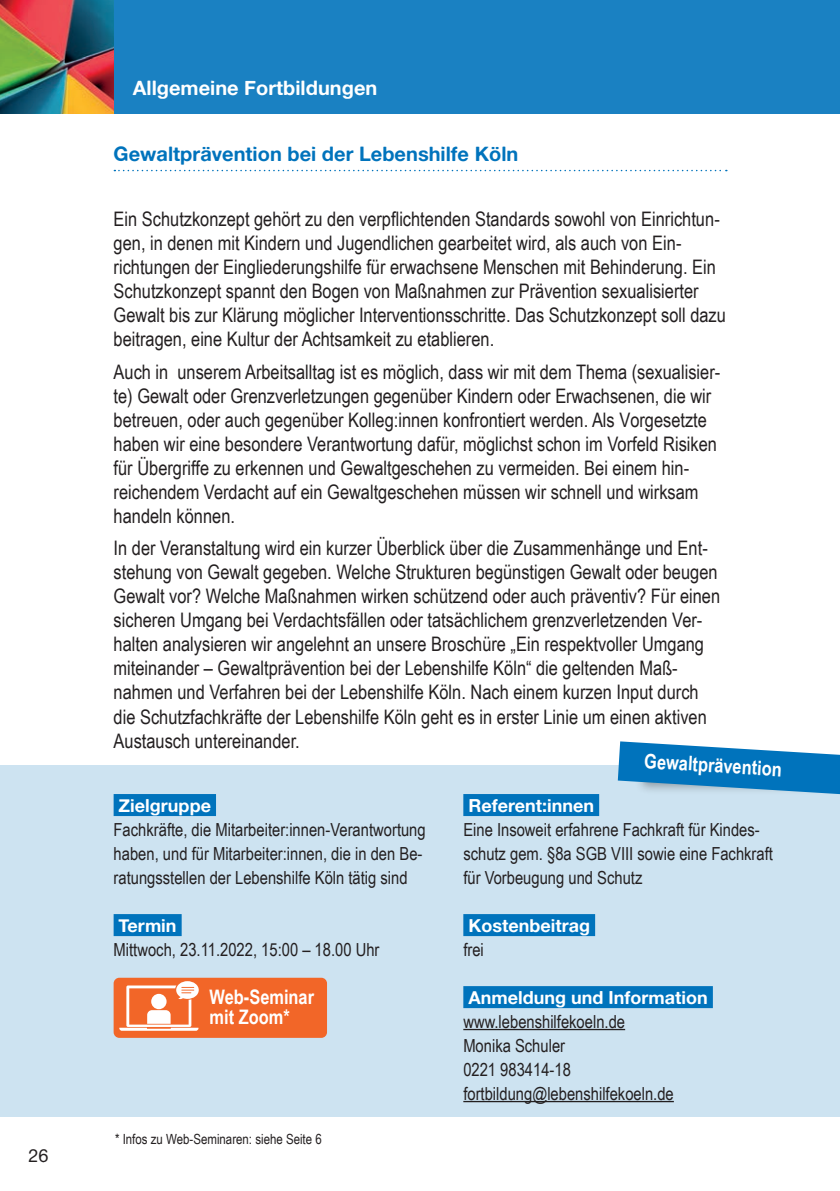
<style>
.page{position:relative;width:840px;height:1191px;background:#fff}
.page>*{position:absolute;margin:0;border:0;box-sizing:border-box;transform-origin:0 0}
.t1{font:20px/24px "Arial Narrow";color:#231f20}
.t2{font:20px "Alte Haas Grotesk Bold";color:#0073bc}
.t3{font:700 20px/20.4px "Arial Narrow";color:#fff}
.t4{font:20px "Alte Haas Grotesk Bold";color:#fff}
.t5{font:18px/24px "Arial Narrow";color:#231f20}
.t6{font:18px "Alte Haas Grotesk Bold";color:#fff}
.t7{font:18px "Alte Haas Grotesk";color:#231f20}
.t8{font:14px "Arial Narrow";color:#231f20}
</style>
<div class="page">
<div style="left:0;top:765px;width:839px;height:352px;background:#cde3f1"></div>
<div style="left:0;top:0;width:839px;height:113px;background:#1a81c2"></div>
<img style="left:0;top:0;width:113px;height:113px">
<svg style="left:114px;top:170px;width:612px;height:1px"></svg>
<div style="left:113px;top:794px;width:103px;height:22px;background:#0073bc"></div>
<div style="left:113px;top:914px;width:68px;height:22px;background:#0073bc"></div>
<div style="left:463px;top:794px;width:136px;height:22px;background:#0073bc"></div>
<div style="left:463px;top:914px;width:131px;height:22px;background:#0073bc"></div>
<div style="left:463px;top:986px;width:249px;height:22px;background:#0073bc"></div>
<hr style="left:463px;top:1028px;width:161px;height:2px;background:#231f20">
<hr style="left:463px;top:1100px;width:210px;height:2px;background:#231f20">
<div style="left:113px;top:977px;width:214px;height:60px;background:#f26628;border-radius:6px"></div>
<svg style="left:119px;top:981px;width:80px;height:49px"></svg>
<svg style="left:617px;top:741px;width:222px;height:53px"></svg>
<p class="t7" style="left:28px;top:1144px;width:22px">26</p>
<p class="t4" style="left:133px;top:76px;width:246px">Allgemeine Fortbildungen</p>
<p class="t2" style="left:113px;top:142px;width:406px">Gewaltprävention bei der Lebenshilfe Köln</p>
<p class="t1" style="left:114px;top:206px;width:613px">Ein Schutzkonzept gehört zu den verpflichtenden Standards sowohl von Einrichtun&shy;gen, in denen mit Kindern und Jugendlichen gearbeitet wird, als auch von Ein&shy;richtungen der Eingliederungshilfe für erwachsene Menschen mit Behinderung. Ein Schutzkonzept spannt den Bogen von Maßnahmen zur Prävention sexualisierter Gewalt bis zur Klärung möglicher Interventionsschritte. Das Schutzkonzept soll dazu beitragen, eine Kultur der Achtsamkeit zu etablieren.</p>
<p class="t1" style="left:113px;top:359px;width:608px">Auch in unserem Arbeitsalltag ist es möglich, dass wir mit dem Thema (sexualisier&shy;te) Gewalt oder Grenzverletzungen gegenüber Kindern oder Erwachsenen, die wir betreuen, oder auch gegenüber Kolleg:innen konfrontiert werden. Als Vorgesetzte haben wir eine besondere Verantwortung dafür, möglichst schon im Vorfeld Risiken für Übergriffe zu erkennen und Gewaltgeschehen zu vermeiden. Bei einem hin&shy;reichendem Verdacht auf ein Gewaltgeschehen müssen wir schnell und wirksam handeln können.</p>
<p class="t1" style="left:113px;top:535px;width:607px">In der Veranstaltung wird ein kurzer Überblick über die Zusammenhänge und Ent&shy;stehung von Gewalt gegeben. Welche Strukturen begünstigen Gewalt oder beugen Gewalt vor? Welche Maßnahmen wirken schützend oder auch präventiv? Für einen sicheren Umgang bei Verdachtsfällen oder tatsächlichem grenzverletzenden Ver&shy;halten analysieren wir angelehnt an unsere Broschüre „Ein respektvoller Umgang miteinander – Gewaltprävention bei der Lebenshilfe Köln“ die geltenden Maß&shy;nahmen und Verfahren bei der Lebenshilfe Köln. Nach einem kurzen Input durch die Schutzfachkräfte der Lebenshilfe Köln geht es in erster Linie um einen aktiven Austausch untereinander.</p>
<p class="t6" style="left:119px;top:794px;width:94px">Zielgruppe</p>
<p class="t5" style="left:113px;top:816px;width:313px">Fachkräfte, die Mitarbeiter:innen-Verantwortung haben, und für Mitarbeiter:innen, die in den Be&shy;ratungsstellen der Lebenshilfe Köln tätig sind</p>
<p class="t6" style="left:119px;top:914px;width:59px">Termin</p>
<p class="t5" style="left:113px;top:936px;width:267px">Mittwoch, 23.11.2022, 15:00 – 18.00 Uhr</p>
<p class="t3" style="left:209px;top:985px;width:106px">Web-Seminar mit Zoom*</p>
<p class="t8" style="left:115px;top:1129px;width:208px">* Infos zu Web-Seminaren: siehe Seite 6</p>
<p class="t3" style="left:645px;top:749px;width:139px;rotate:4deg">Gewaltprävention</p>
<p class="t6" style="left:468px;top:794px;width:127px">Referent:innen</p>
<p class="t5" style="left:463px;top:816px;width:311px">Eine Insoweit erfahrene Fachkraft für Kindes&shy;schutz gem. §8a SGB VIII sowie eine Fachkraft für Vorbeugung und Schutz</p>
<p class="t6" style="left:468px;top:914px;width:123px">Kostenbeitrag</p>
<p class="t5" style="left:463px;top:936px;width:22px">frei</p>
<p class="t6" style="left:468px;top:986px;width:241px">Anmeldung und Information</p>
<p class="t5" style="left:463px;top:1008px;width:212px">www.lebenshilfekoeln.de<br>Monika Schuler<br>0221 983414-18 fortbildung@lebenshilfekoeln.de</p>
</div>
